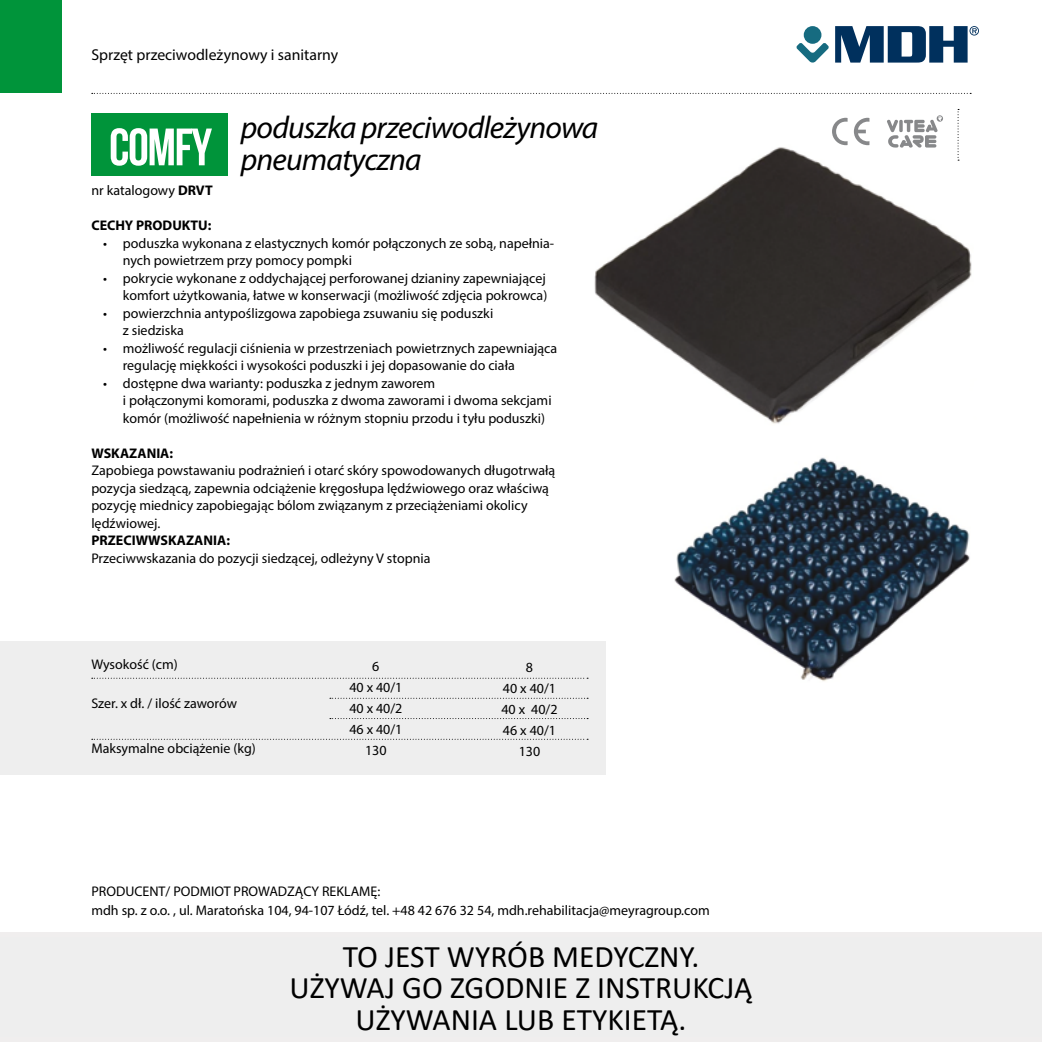
<style>
.page{position:relative;width:1042px;height:1042px;background:#fff}
.page>*{position:absolute;margin:0;border:0;box-sizing:border-box;transform-origin:0 0}
.t1{font:52.5px "Bebas Neue";letter-spacing:-.025em;color:#fff}
.t2{font:31.5px/31.5px "Calibri";color:#000;text-align:center}
.t3{font:italic 31.5px/31.5px "Myriad Pro";letter-spacing:-.025em;color:#000}
.t4{font:15.75px "Myriad Pro";color:#000}
.t5{font:14px/17.5px "Myriad Pro";color:#000}
.t6{font:700 14px "Myriad Pro";color:#000}
.s1{font-weight:700}
</style>
<div class="page">
<div style="left:0;top:0;width:62px;height:93px;background:#00943a"></div>
<svg style="left:92px;top:93px;width:879px;height:1px"></svg>
<svg style="left:835px;top:26px;width:144px;height:37px"></svg>
<div style="left:804px;top:26px;width:17px;height:18px;background:#166b80;border-radius:50%"></div>
<svg style="left:796px;top:43px;width:33px;height:20px"></svg>
<div style="left:0;top:933px;width:1042px;height:109px;background:#f0eeee"></div>
<img style="left:674px;top:457px;width:296px;height:224px">
<div style="left:0;top:640px;width:605px;height:134px;background:#eee"></div>
<svg style="left:92px;top:678px;width:496px;height:1px"></svg>
<svg style="left:330px;top:698px;width:258px;height:1px"></svg>
<svg style="left:330px;top:718px;width:258px;height:1px"></svg>
<svg style="left:92px;top:739px;width:496px;height:1px"></svg>
<div style="left:91px;top:113px;width:136px;height:62px;background:#00943a"></div>
<svg style="left:957px;top:109px;width:2px;height:23px"></svg>
<img style="left:594px;top:132px;width:378px;height:292px">
<svg style="left:832px;top:118px;width:37px;height:27px"></svg>
<svg style="left:887px;top:115px;width:56px;height:33px"></svg>
<p class="t4" style="left:91px;top:45px;width:248px">Sprzęt przeciwodleżynowy i sanitarny</p>
<h1 class="t1" style="left:109px;top:118px;width:105px">COMFY</h1>
<p class="t5" style="left:91px;top:181px;width:123px">nr katalogowy <span class="s1">DRVT</span></p>
<h2 class="t3" style="left:241px;top:111px;width:359px">poduszka przeciwodleżynowa pneumatyczna</h2>
<p class="t6" style="left:91px;top:216px;width:122px">CECHY PRODUKTU:</p>
<p class="t5" style="left:123px;top:234px;width:433px;text-indent:-20px">• poduszka wykonana z elastycznych komór połączonych ze sobą, napełnia&shy;nych powietrzem przy pomocy pompki</p>
<p class="t5" style="left:103px;top:269px;width:446px;text-align:right">• pokrycie wykonane z oddychającej perforowanej dzianiny zapewniającej komfort użytkowania, łatwe w konserwacji (możliwość zdjęcia pokrowca)</p>
<p class="t5" style="left:123px;top:304px;width:372px;text-indent:-20px">• powierzchnia antypoślizgowa zapobiega zsuwaniu się poduszki z siedziska</p>
<p class="t5" style="left:123px;top:339px;width:436px;text-indent:-20px">• możliwość regulacji ciśnienia w przestrzeniach powietrznych zapewniająca regulację miękkości i wysokości poduszki i jej dopasowanie do ciała</p>
<p class="t5" style="left:123px;top:374px;width:430px;text-indent:-20px">• dostępne dwa warianty: poduszka z jednym zaworem<br>i połączonymi komorami, poduszka z dwoma zaworami i dwoma sekcjami komór (możliwość napełnienia w różnym stopniu przodu i tyłu poduszki)</p>
<p class="t6" style="left:91px;top:444px;width:83px">WSKAZANIA:</p>
<p class="t5" style="left:91px;top:462px;width:465px">Zapobiega powstawaniu podrażnień i otarć skóry spowodowanych długotrwałą pozycja siedzącą, zapewnia odciążenie kręgosłupa lędźwiowego oraz właściwą pozycję miednicy zapobiegając bólom związanym z przeciążeniami okolicy lędźwiowej.</p>
<p class="t6" style="left:91px;top:531px;width:140px">PRZECIWWSKAZANIA:</p>
<p class="t5" style="left:91px;top:549px;width:341px">Przeciwwskazania do pozycji siedzącej, odleżyny V stopnia</p>
<p class="t5" style="left:91px;top:655px;width:88px">Wysokość (cm)</p>
<p class="t5" style="left:91px;top:694px;width:147px">Szer. x dł. / ilość zaworów</p>
<p class="t5" style="left:91px;top:739px;width:166px">Maksymalne obciążenie (kg)</p>
<p class="t5" style="left:349px;top:655px;width:55px;line-height:21px;text-align:center">6<br>40 x 40/1<br>40 x 40/2<br>46 x 40/1<br>130</p>
<p class="t5" style="left:501px;top:657px;width:58px;line-height:21px;text-align:center">8<br>40 x 40/1<br>40 x 40/2<br>46 x 40/1<br>130</p>
<p class="t5" style="left:91px;top:881px;width:620px;line-height:18.9px">PRODUCENT/ PODMIOT PROWADZĄCY REKLAMĘ:<br>mdh sp. z o.o. , ul. Maratońska 104, 94-107 Łódź, tel. +48 42 676 32 54, mdh.rehabilitacja@meyragroup.com</p>
<h2 class="t2" style="left:290px;top:939px;width:464px">TO JEST WYRÓB MEDYCZNY.<br>UŻYWAJ GO ZGODNIE Z INSTRUKCJĄ<br>UŻYWANIA LUB ETYKIETĄ.</h2>
</div>
